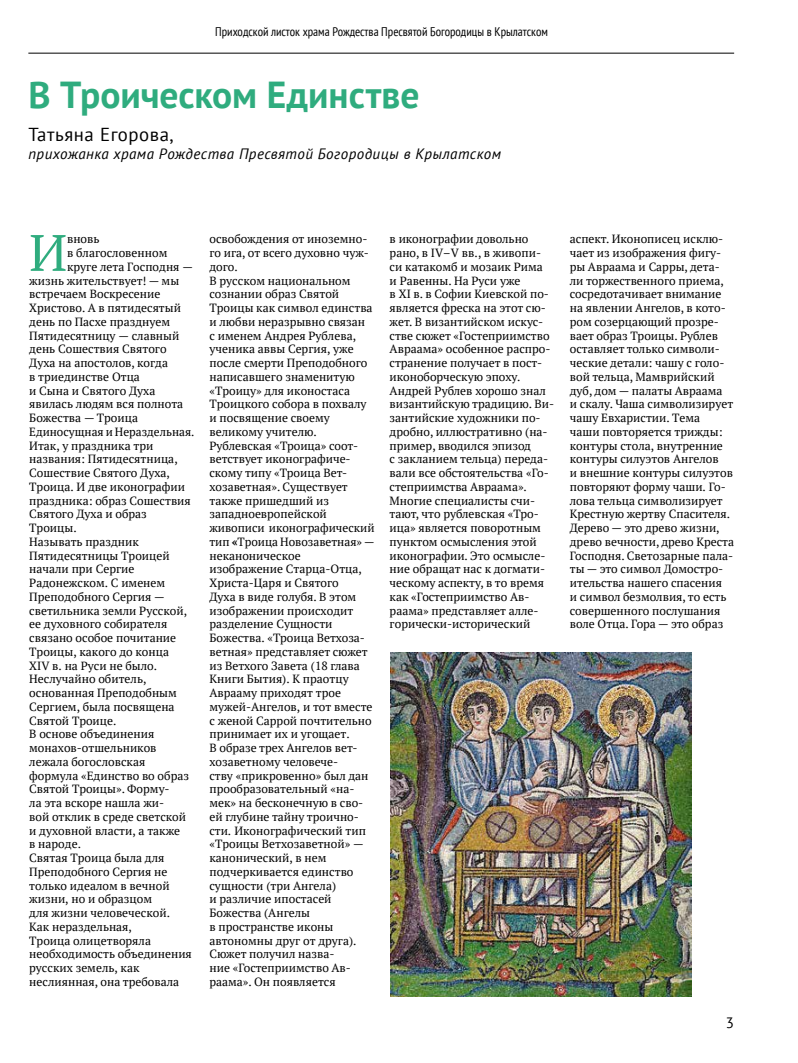
<style>
.page{position:relative;width:798px;height:1063px;background:#fff}
.page>*{position:absolute;margin:0;border:0;box-sizing:border-box;transform-origin:0 0}
.t1{font:51.12px "PT Serif";color:#2fac7e}
.t2{font:700 37.5px "PT Sans";color:#2fac7e}
.t3{font:18.75px "PT Sans";letter-spacing:.03em;color:#000}
.t4{font:italic 15px "PT Sans";letter-spacing:.03em;color:#000}
.t5{font:15px "PT Sans";color:#000}
.t6{font:condensed 12.5px "PT Sans";color:#000}
.t7{font:11.88px/13.8px "PT Serif";color:#000}
.s1{font-weight:700}
</style>
<div class="page">
<hr style="left:28px;top:53px;width:705px;height:1px;background:#000">
<img style="left:390px;top:652px;width:301px;height:344px">
<p class="t6" style="left:215px;top:23px;width:334px">Приходской листок храма Рождества Пресвятой Богородицы в Крылатском</p>
<h2 class="t2" style="left:28px;top:70px;width:392px">В Троическом Единстве</h2>
<h3 class="t3" style="left:28px;top:122px;width:146px">Татьяна Егорова,</h3>
<p class="t4" style="left:28px;top:145px;width:474px">прихожанка храма Рождества Пресвятой Богородицы в Крылатском</p>
<h1 class="t1" style="left:29px;top:220px;width:39px">И</h1>
<p class="t7" style="left:67px;top:232px;width:34px">вновь</p>
<p class="t7" style="left:67px;top:246px;width:102px">в благословенном</p>
<p class="t7" style="left:67px;top:260px;width:127px">круге лета Господня —</p>
<p class="t7" style="left:29px;top:273px;width:151px">жизнь жительствует! — мы</p>
<p class="t7" style="left:29px;top:287px;width:133px">встречаем Воскресение</p>
<p class="t7" style="left:29px;top:301px;width:153px">Христово. А в пятидесятый</p>
<p class="t7" style="left:29px;top:315px;width:142px">день по Пасхе празднуем</p>
<p class="t7" style="left:29px;top:328px;width:151px">Пятидесятницу — славный</p>
<p class="t7" style="left:29px;top:342px;width:139px">день Сошествия Святого</p>
<p class="t7" style="left:29px;top:356px;width:140px">Духа на апостолов, когда</p>
<p class="t7" style="left:29px;top:370px;width:112px">в триединстве Отца</p>
<p class="t7" style="left:29px;top:383px;width:128px">и Сына и Святого Духа</p>
<p class="t7" style="left:29px;top:397px;width:155px">явилась людям вся полнота</p>
<p class="t7" style="left:29px;top:411px;width:110px">Божества — Троица</p>
<p class="t7" style="left:29px;top:425px;width:167px">Единосущная и Нераздельная.</p>
<p class="t7" style="left:29px;top:438px;width:125px">Итак, у праздника три</p>
<p class="t7" style="left:29px;top:452px;width:150px">названия: Пятидесятница,</p>
<p class="t7" style="left:29px;top:466px;width:142px">Сошествие Святого Духа,</p>
<p class="t7" style="left:29px;top:480px;width:157px">Троица. И две иконографии</p>
<p class="t7" style="left:29px;top:493px;width:163px">праздника: образ Сошествия</p>
<p class="t7" style="left:29px;top:507px;width:119px">Святого Духа и образ</p>
<p class="t7" style="left:29px;top:521px;width:49px">Троицы.</p>
<p class="t7" style="left:29px;top:535px;width:111px">Называть праздник</p>
<p class="t7" style="left:29px;top:548px;width:142px">Пятидесятницы Троицей</p>
<p class="t7" style="left:29px;top:562px;width:107px">начали при Сергие</p>
<p class="t7" style="left:29px;top:576px;width:137px">Радонежском. С именем</p>
<p class="t7" style="left:29px;top:590px;width:137px">Преподобного Сергия —</p>
<p class="t7" style="left:29px;top:603px;width:159px">светильника земли Русской,</p>
<p class="t7" style="left:29px;top:617px;width:139px">ее духовного собирателя</p>
<p class="t7" style="left:29px;top:631px;width:148px">связано особое почитание</p>
<p class="t7" style="left:29px;top:645px;width:141px">Троицы, какого до конца</p>
<p class="t7" style="left:29px;top:658px;width:129px">XIV в. на Руси не было.</p>
<p class="t7" style="left:29px;top:672px;width:119px">Неслучайно обитель,</p>
<p class="t7" style="left:29px;top:686px;width:149px">основанная Преподобным</p>
<p class="t7" style="left:29px;top:700px;width:147px">Сергием, была посвящена</p>
<p class="t7" style="left:29px;top:713px;width:89px">Святой Троице.</p>
<p class="t7" style="left:29px;top:727px;width:126px">В основе объединения</p>
<p class="t7" style="left:29px;top:741px;width:129px">монахов-отшельников</p>
<p class="t7" style="left:29px;top:755px;width:117px">лежала богословская</p>
<p class="t7" style="left:29px;top:768px;width:161px">формула «Единство во образ</p>
<p class="t7" style="left:29px;top:782px;width:142px">Святой Троицы». Форму-</p>
<p class="t7" style="left:29px;top:796px;width:136px">ла эта вскоре нашла жи-</p>
<p class="t7" style="left:29px;top:810px;width:158px">вой отклик в среде светской</p>
<p class="t7" style="left:29px;top:823px;width:152px">и духовной власти, а также</p>
<p class="t7" style="left:29px;top:837px;width:53px">в народе.</p>
<p class="t7" style="left:29px;top:851px;width:137px">Святая Троица была для</p>
<p class="t7" style="left:29px;top:865px;width:140px">Преподобного Сергия не</p>
<p class="t7" style="left:29px;top:878px;width:142px">только идеалом в вечной</p>
<p class="t7" style="left:29px;top:892px;width:124px">жизни, но и образцом</p>
<p class="t7" style="left:29px;top:906px;width:142px">для жизни человеческой.</p>
<p class="t7" style="left:29px;top:920px;width:104px">Как нераздельная,</p>
<p class="t7" style="left:29px;top:933px;width:123px">Троица олицетворяла</p>
<p class="t7" style="left:29px;top:947px;width:164px">необходимость объединения</p>
<p class="t7" style="left:29px;top:961px;width:112px">русских земель, как</p>
<p class="t7" style="left:29px;top:975px;width:151px">неслиянная, она требовала</p>
<p class="t7" style="left:209px;top:232px;width:166px">освобождения от иноземно&shy;го ига, от всего духовно чуж&shy;дого.<br>В русском национальном сознании образ Святой<br>Троицы как символ единства и любви неразрывно связан<br>с именем Андрея Рублева, ученика аввы Сергия, уже после смерти Преподобного написавшего знаменитую «Троицу» для иконостаса<br>Троицкого собора в похвалу и посвящение своему великому учителю.<br>Рублевская «Троица» соот&shy;ветствует иконографиче&shy;скому типу «Троица Вет&shy;хозаветная». Существует также пришедший из западноевропейской живописи иконографический тип <span class="s1">«</span>Троица Новозаветная» — неканоническое изображение Старца-Отца,<br>Христа-Царя и Святого<br>Духа в виде голубя. В этом изображении происходит разделение Сущности<br>Божества. «Троица Ветхоза&shy;ветная» представляет сюжет из Ветхого Завета (18 глава<br>Книги Бытия). К праотцу<br>Аврааму приходят трое мужей-Ангелов, и тот вместе с женой Саррой почтительно принимает их и угощает.<br>В образе трех Ангелов вет&shy;хозаветному человече-<br>ству «прикровенно» был дан прообразовательный «на&shy;мек» на бесконечную в сво&shy;ей глубине тайну троично&shy;сти. Иконографический тип «Троицы Ветхозаветной» — канонический, в нем подчеркивается единство сущности (три Ангела)<br>и различие ипостасей<br>Божества (Ангелы<br>в пространстве иконы автономны друг от друга).<br>Сюжет получил назва-<br>ние «Гостеприимство Ав&shy;раама». Он появляется</p>
<p class="t7" style="left:389px;top:232px;width:166px">в иконографии довольно рано, в IV–V вв., в живопи&shy;си катакомб и мозаик Рима<br>и Равенны. На Руси уже<br>в XI в. в Софии Киевской по&shy;является фреска на этот сю&shy;жет. В византийском искус&shy;стве сюжет «Гостеприимство<br>Авраама» особенное распро&shy;странение получает в пост&shy;иконоборческую эпоху.<br>Андрей Рублев хорошо знал византийскую традицию. Ви&shy;зантийские художники по&shy;дробно, иллюстративно (на&shy;пример, вводился эпизод<br>с закланием тельца) переда&shy;вали все обстоятельства «Го&shy;степриимства Авраама».<br>Многие специалисты счи&shy;тают, что рублевская «Тро&shy;ица» является поворотным пунктом осмысления этой иконографии. Это осмысле&shy;ние обращат нас к догмати&shy;ческому аспекту, в то время как «Гостеприимство Ав&shy;раама» представляет алле&shy;горически-исторический</p>
<p class="t7" style="left:569px;top:232px;width:166px">аспект. Иконописец исклю&shy;чает из изображения фигу&shy;ры Авраама и Сарры, дета&shy;ли торжественного приема, сосредотачивает внимание на явлении Ангелов, в кото&shy;ром созерцающий прозре&shy;вает образ Троицы. Рублев оставляет только символи&shy;ческие детали: чашу с голо&shy;вой тельца, Мамврийский дуб, дом — палаты Авраама<br>и скалу. Чаша символизирует чашу Евхаристии. Тема<br>чаши повторяется трижды: контуры стола, внутренние контуры силуэтов Ангелов<br>и внешние контуры силуэтов повторяют форму чаши. Го&shy;лова тельца символизирует<br>Крестную жертву Спасителя.<br>Дерево — это древо жизни, древо вечности, древо Креста<br>Господня. Светозарные пала&shy;ты — это символ Домостро&shy;ительства нашего спасения<br>и символ безмолвия, то есть совершенного послушания воле Отца. Гора — это образ</p>
<p class="t5" style="left:725px;top:1013px;width:10px">3</p>
</div>
